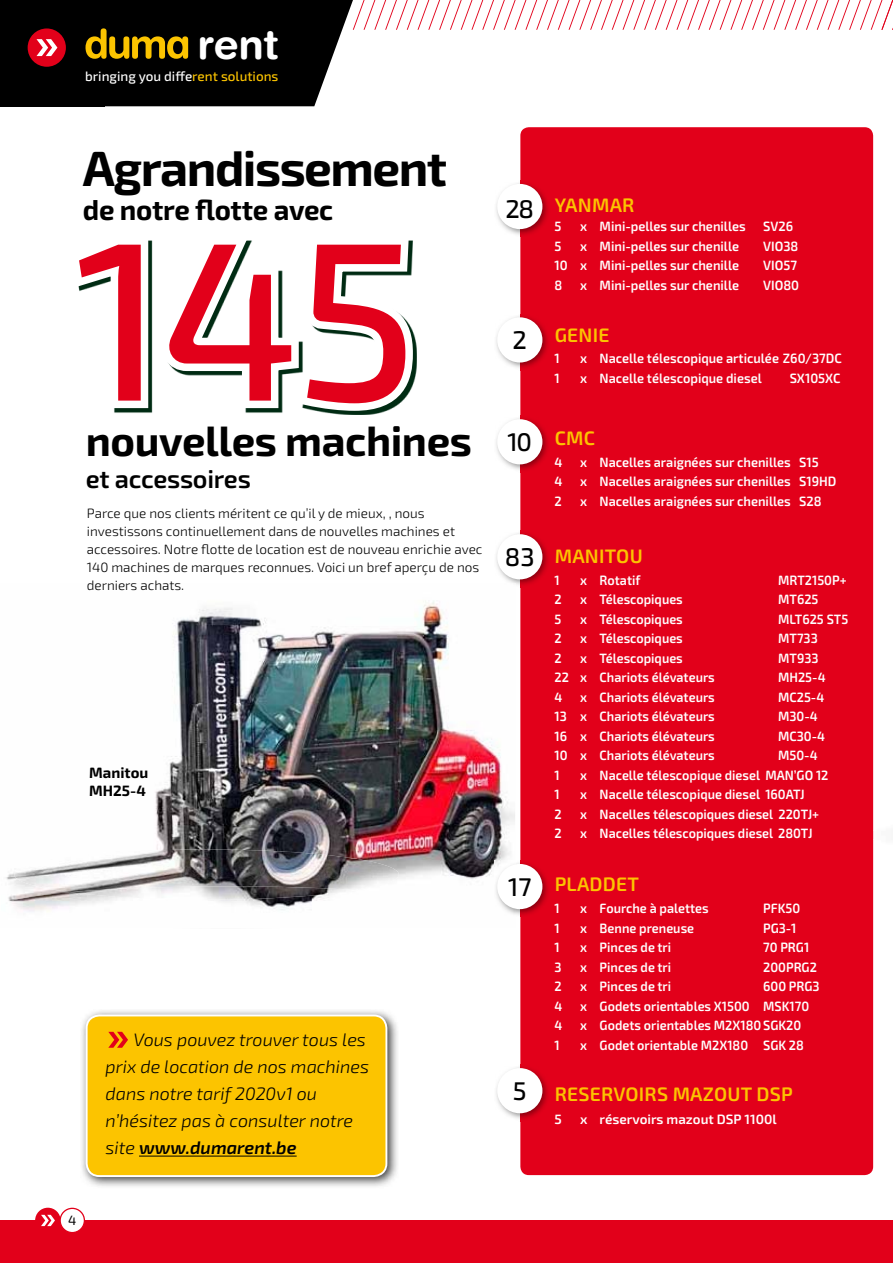
<style>
.page{position:relative;width:893px;height:1263px;background:#fff}
.page>*{position:absolute;margin:0;border:0;box-sizing:border-box;transform-origin:0 0}
.t1{font:500 226.05px "Exo 2.0";color:#e2001a}
.t2{font:700 49.5px "Exo 2.0";letter-spacing:-.03em;color:#000}
.t3{font:700 42px "Exo 2.0";letter-spacing:-.01em;color:#000}
.t4{font:700 40.8px "Helvetica Rounded LT Std";color:#fff}
.t5{font:700 28.5px "Exo 2.0";letter-spacing:-.01em;color:#000}
.t6{font:500 25.65px "Exo 2.0";letter-spacing:-.025em;color:#000}
.t7{font:600 25.5px "Exo 2.0";letter-spacing:-.01em;color:#000}
.t8{font:600 19.5px "Exo 2.0";letter-spacing:.01em;color:#fcc400}
.t9{font:italic 300 18px/27px "Exo 2.0";color:#000}
.t10{font:700 15px/18px "Exo 2.0";color:#000}
.t11{font:600 13.5px "Exo 2.0";color:#fff;scale:.94 1}
.t12{font:600 13.5px "Exo 2.0";color:#fff;scale:.95 1}
.t13{font:300 13.5px/18px "Exo 2.0";color:#000}
.t14{font:500 13.5px "Exo 2.0";color:#fff}
.t15{font:600 13.5px "Exo 2.0";color:#fff}
.t16{font:13.5px "Exo 2.0";color:#000}
.s1{color:#fcc400}
.s2{font-weight:600}
</style>
<div class="page">
<img style="left:6px;top:601px;width:509px;height:283px">
<img style="left:14px;top:849px;width:385px;height:41px">
<img style="left:8px;top:890px;width:309px;height:22px">
<img style="left:70px;top:886px;width:287px;height:14px">
<div style="left:0;top:0;width:105px;height:106px;background:#000"></div>
<svg style="left:27px;top:0;width:866px;height:106px"></svg>
<img style="left:81px;top:1010px;width:317px;height:177px">
<div style="left:87px;top:1015px;width:299px;height:161px;background:#fcc400;border-radius:13px"></div>
<div style="left:86px;top:1014px;width:301px;height:163px;border:2px solid #fff;border-radius:13px"></div>
<svg style="left:108px;top:1032px;width:20px;height:16px"></svg>
<hr style="left:139px;top:1155px;width:158px;height:1px;background:#000">
<div style="left:520px;top:127px;width:353px;height:1048px;background:#e2001a;border-radius:9px"></div>
<img style="left:496px;top:418px;width:52px;height:52px">
<div style="left:497px;top:419px;width:45px;height:45px;background:#fff;border-radius:50%"></div>
<img style="left:496px;top:183px;width:52px;height:52px">
<div style="left:497px;top:184px;width:45px;height:45px;background:#fff;border-radius:50%"></div>
<img style="left:496px;top:316px;width:52px;height:52px">
<div style="left:497px;top:317px;width:45px;height:45px;background:#fff;border-radius:50%"></div>
<img style="left:496px;top:1067px;width:52px;height:52px">
<div style="left:497px;top:1068px;width:45px;height:45px;background:#fff;border-radius:50%"></div>
<img style="left:496px;top:533px;width:52px;height:52px">
<img style="left:496px;top:584px;width:19px;height:1px">
<div style="left:497px;top:534px;width:45px;height:45px;background:#fff;border-radius:50%"></div>
<img style="left:494px;top:861px;width:54px;height:54px">
<div style="left:497px;top:864px;width:45px;height:45px;background:#fff;border-radius:50%"></div>
<img style="left:873px;top:824px;width:1px;height:22px">
<div style="left:0;top:1220px;width:893px;height:43px;background:#e2001a"></div>
<div style="left:35px;top:1208px;width:26px;height:25px;background:#e2001a;border-radius:50%"></div>
<div style="left:60px;top:1208px;width:24px;height:24px;background:#fff;border-radius:50%"></div>
<div style="left:60px;top:1208px;width:25px;height:25px;border:1px solid #e2001a;border-radius:50%"></div>
<svg style="left:41px;top:1215px;width:14px;height:11px"></svg>
<svg style="left:78px;top:240px;width:339px;height:175px"></svg>
<h3 class="t4" style="left:198px;top:19px;width:83px">rent</h3>
<p class="t14" style="left:85px;top:68px;width:195px">bringing you diffe<span class="s1">rent solutions</span></p>
<h2 class="t2" style="left:83px;top:139px;width:366px">Agrandissement</h2>
<h3 class="t5" style="left:83px;top:193px;width:252px">de notre flotte avec</h3>
<h1 class="t1" style="left:75px;top:188px;width:345px">145</h1>
<h3 class="t3" style="left:86px;top:416px;width:388px">nouvelles machines</h3>
<h3 class="t7" style="left:86px;top:464px;width:166px">et accessoires</h3>
<p class="t13" style="left:87px;top:504px;width:397px">Parce que nos clients méritent ce qu’il y de mieux, , nous investissons continuellement dans de nouvelles machines et accessoires. Notre flotte de location est de nouveau enrichie avec 140 machines de marques reconnues. Voici un bref aperçu de nos derniers achats.</p>
<p class="t10" style="left:89px;top:764px;width:61px">Manitou<br>MH25-4</p>
<p class="t16" style="left:68px;top:1212px;width:10px">4</p>
<h3 class="t9" style="left:106px;top:1027px;width:265px;text-indent:28px">Vous pouvez trouver tous les prix de location de nos machines dans notre tarif 2020v1 ou n’hésitez pas à consulter notre site <span class="s2">www.dumarent.be</span></h3>
<h3 class="t6" style="left:505px;top:193px;width:30px">28</h3>
<h3 class="t6" style="left:513px;top:325px;width:16px">2</h3>
<h3 class="t6" style="left:508px;top:427px;width:26px">10</h3>
<h3 class="t6" style="left:505px;top:542px;width:31px">83</h3>
<h3 class="t6" style="left:508px;top:871px;width:25px">17</h3>
<h3 class="t6" style="left:513px;top:1075px;width:15px">5</h3>
<h3 class="t8" style="left:555px;top:194px;width:81px">YANMAR</h3>
<p class="t12" style="left:555px;top:218px;width:9px">5</p>
<p class="t12" style="left:580px;top:218px;width:176px">x Mini-pelles sur chenilles</p>
<p class="t12" style="left:763px;top:218px;width:33px">SV26</p>
<p class="t12" style="left:555px;top:238px;width:9px">5</p>
<p class="t12" style="left:580px;top:238px;width:169px">x Mini-pelles sur chenille</p>
<p class="t12" style="left:763px;top:238px;width:39px">VIO38</p>
<p class="t12" style="left:555px;top:257px;width:196px">10 x Mini-pelles sur chenille</p>
<p class="t12" style="left:763px;top:257px;width:37px">VIO57</p>
<p class="t12" style="left:555px;top:277px;width:10px">8</p>
<p class="t12" style="left:580px;top:277px;width:169px">x Mini-pelles sur chenille</p>
<p class="t12" style="left:763px;top:277px;width:39px">VIO80</p>
<h3 class="t8" style="left:555px;top:323px;width:56px">GENIE</h3>
<p class="t12" style="left:555px;top:350px;width:7px">1</p>
<p class="t12" style="left:580px;top:350px;width:277px">x Nacelle télescopique articulée Z60/37DC</p>
<p class="t12" style="left:555px;top:370px;width:7px">1</p>
<p class="t12" style="left:580px;top:370px;width:193px">x Nacelle télescopique diesel</p>
<p class="t12" style="left:790px;top:370px;width:55px">SX105XC</p>
<h3 class="t8" style="left:555px;top:427px;width:42px">CMC</h3>
<p class="t12" style="left:555px;top:454px;width:10px">4</p>
<p class="t12" style="left:580px;top:454px;width:253px">x Nacelles araignées sur chenilles S15</p>
<p class="t12" style="left:555px;top:473px;width:10px">4</p>
<p class="t12" style="left:580px;top:473px;width:271px">x Nacelles araignées sur chenilles S19HD</p>
<p class="t12" style="left:555px;top:493px;width:9px">2</p>
<p class="t12" style="left:580px;top:493px;width:256px">x Nacelles araignées sur chenilles S28</p>
<h3 class="t8" style="left:555px;top:544px;width:90px">MANITOU</h3>
<p class="t11" style="left:555px;top:572px;width:7px">1</p>
<p class="t11" style="left:580px;top:572px;width:66px">x Rotatif</p>
<p class="t11" style="left:778px;top:572px;width:74px">MRT2150P+</p>
<p class="t11" style="left:555px;top:591px;width:9px">2</p>
<p class="t11" style="left:580px;top:591px;width:111px">x Télescopiques</p>
<p class="t11" style="left:778px;top:591px;width:44px">MT625</p>
<p class="t11" style="left:555px;top:611px;width:9px">5</p>
<p class="t11" style="left:580px;top:611px;width:111px">x Télescopiques</p>
<p class="t11" style="left:778px;top:611px;width:76px">MLT625 ST5</p>
<p class="t11" style="left:555px;top:630px;width:9px">2</p>
<p class="t11" style="left:580px;top:630px;width:111px">x Télescopiques</p>
<p class="t11" style="left:778px;top:630px;width:44px">MT733</p>
<p class="t11" style="left:555px;top:650px;width:9px">2</p>
<p class="t11" style="left:580px;top:650px;width:111px">x Télescopiques</p>
<p class="t11" style="left:778px;top:650px;width:45px">MT933</p>
<p class="t11" style="left:555px;top:669px;width:172px">22 x Chariots élévateurs</p>
<p class="t11" style="left:778px;top:669px;width:52px">MH25-4</p>
<p class="t11" style="left:555px;top:689px;width:10px">4</p>
<p class="t11" style="left:580px;top:689px;width:145px">x Chariots élévateurs</p>
<p class="t11" style="left:778px;top:689px;width:51px">MC25-4</p>
<p class="t11" style="left:555px;top:708px;width:172px">13 x Chariots élévateurs</p>
<p class="t11" style="left:778px;top:708px;width:44px">M30-4</p>
<p class="t11" style="left:555px;top:728px;width:172px">16 x Chariots élévateurs</p>
<p class="t11" style="left:778px;top:728px;width:52px">MC30-4</p>
<p class="t11" style="left:555px;top:747px;width:172px">10 x Chariots élévateurs</p>
<p class="t11" style="left:778px;top:747px;width:43px">M50-4</p>
<p class="t11" style="left:555px;top:767px;width:7px">1</p>
<p class="t11" style="left:580px;top:767px;width:266px">x Nacelle télescopique diesel MAN’GO 12</p>
<p class="t11" style="left:555px;top:786px;width:7px">1</p>
<p class="t11" style="left:580px;top:786px;width:240px">x Nacelle télescopique diesel 160ATJ</p>
<p class="t11" style="left:555px;top:806px;width:9px">2</p>
<p class="t11" style="left:580px;top:806px;width:256px">x Nacelles télescopiques diesel 220TJ+</p>
<p class="t11" style="left:555px;top:825px;width:9px">2</p>
<p class="t11" style="left:580px;top:825px;width:249px">x Nacelles télescopiques diesel 280TJ</p>
<h3 class="t8" style="left:555px;top:873px;width:86px">PLADDET</h3>
<p class="t11" style="left:555px;top:900px;width:7px">1</p>
<p class="t11" style="left:580px;top:900px;width:138px">x Fourche à palettes</p>
<p class="t11" style="left:763px;top:900px;width:41px">PFK50</p>
<p class="t11" style="left:555px;top:920px;width:7px">1</p>
<p class="t11" style="left:580px;top:920px;width:123px">x Benne preneuse</p>
<p class="t11" style="left:763px;top:920px;width:37px">PG3-1</p>
<p class="t11" style="left:555px;top:939px;width:7px">1</p>
<p class="t11" style="left:580px;top:939px;width:98px">x Pinces de tri</p>
<p class="t11" style="left:763px;top:939px;width:51px">70 PRG1</p>
<p class="t11" style="left:555px;top:959px;width:9px">3</p>
<p class="t11" style="left:580px;top:959px;width:98px">x Pinces de tri</p>
<p class="t11" style="left:763px;top:959px;width:59px">200PRG2</p>
<p class="t11" style="left:555px;top:978px;width:9px">2</p>
<p class="t11" style="left:580px;top:978px;width:98px">x Pinces de tri</p>
<p class="t11" style="left:763px;top:978px;width:62px">600 PRG3</p>
<p class="t11" style="left:555px;top:998px;width:10px">4</p>
<p class="t11" style="left:580px;top:998px;width:245px">x Godets orientables X1500 MSK170</p>
<p class="t11" style="left:555px;top:1017px;width:10px">4</p>
<p class="t11" style="left:580px;top:1017px;width:237px">x Godets orientables M2X180 SGK20</p>
<p class="t11" style="left:555px;top:1037px;width:7px">1</p>
<p class="t11" style="left:580px;top:1037px;width:239px">x Godet orientable M2X180 SGK 28</p>
<h3 class="t8" style="left:555px;top:1082px;width:239px">RESERVOIRS MAZOUT DSP</h3>
<p class="t15" style="left:555px;top:1111px;width:9px">5</p>
<p class="t15" style="left:580px;top:1111px;width:198px">x réservoirs mazout DSP 1100l</p>
</div>
